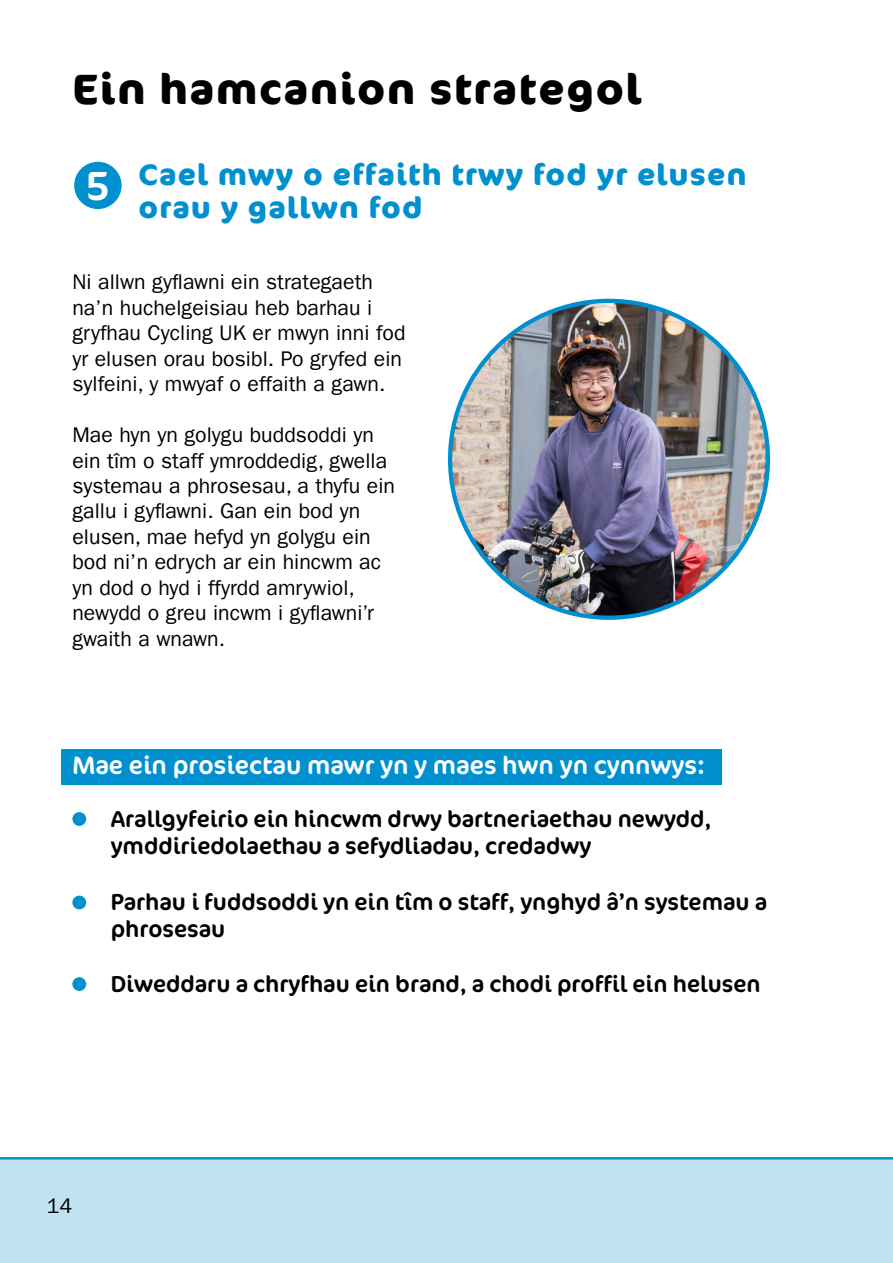
<style>
.page{position:relative;width:893px;height:1263px;background:#fff}
.page>*{position:absolute;margin:0;border:0;box-sizing:border-box;transform-origin:0 0}
.t1{font:700 42.45px "Cocon Offc";letter-spacing:.04em;color:#000}
.t2{font:40.95px "Cocon";color:#fff}
.t3{font:700 29.7px/33.9px "Cocon Offc";letter-spacing:.04em;color:#0090d0}
.t4{font:25.5px "Cocon";color:#fff}
.t5{font:23.4px/27.6px "Cocon";color:#000}
.t6{font:21.15px/25.5px "Franklin Gothic LT Pro";letter-spacing:.005em;color:#000}
</style>
<div class="page">
<div style="left:62px;top:749px;width:660px;height:36px;background:#0090d0"></div>
<svg style="left:0;top:978px;width:893px;height:285px"></svg>
<div style="left:72px;top:812px;width:14px;height:14px;background:#0090d0;border-radius:50%"></div>
<div style="left:72px;top:896px;width:14px;height:13px;background:#0090d0;border-radius:50%"></div>
<div style="left:72px;top:977px;width:14px;height:14px;background:#0090d0;border-radius:50%"></div>
<img style="left:450px;top:301px;width:318px;height:317px;border-radius:50%">
<div style="left:74px;top:162px;width:48px;height:47px;background:#0090d0;border-radius:50%"></div>
<h1 class="t1" style="left:72px;top:69px;width:571px">Ein hamcanion strategol</h1>
<h2 class="t2" style="left:86px;top:171px;width:26px">5</h2>
<h3 class="t3" style="left:138px;top:158px;width:609px">Cael mwy o effaith trwy fod yr elusen orau y gallwn fod</h3>
<p class="t6" style="left:72px;top:273px;width:335px">Ni allwn gyflawni ein strategaeth na’n huchelgeisiau heb barhau i gryfhau Cycling UK er mwyn inni fod yr elusen orau bosibl. Po gryfed ein sylfeini, y mwyaf o effaith a gawn.</p>
<p class="t6" style="left:72px;top:425px;width:324px">Mae hyn yn golygu buddsoddi yn ein tîm o staff ymroddedig, gwella systemau a phrosesau, a thyfu ein gallu i gyflawni. Gan ein bod yn elusen, mae hefyd yn golygu ein bod ni’n edrych ar ein hincwm ac yn dod o hyd i ffyrdd amrywiol, newydd o greu incwm i gyflawni’r gwaith a wnawn.</p>
<p class="t4" style="left:72px;top:755px;width:634px">Mae ein prosiectau mawr yn y maes hwn yn cynnwys:</p>
<p class="t5" style="left:111px;top:807px;width:602px;text-indent:-38px">• Arallgyfeirio ein hincwm drwy bartneriaethau newydd, ymddiriedolaethau a sefydliadau, credadwy</p>
<p class="t5" style="left:111px;top:889px;width:658px;text-indent:-38px">• Parhau i fuddsoddi yn ein tîm o staff, ynghyd â’n systemau a phrosesau</p>
<p class="t5" style="left:72px;top:972px;width:690px">• Diweddaru a chryfhau ein brand, a chodi proffil ein helusen</p>
<p class="t6" style="left:47px;top:1196px;width:27px">14</p>
</div>
